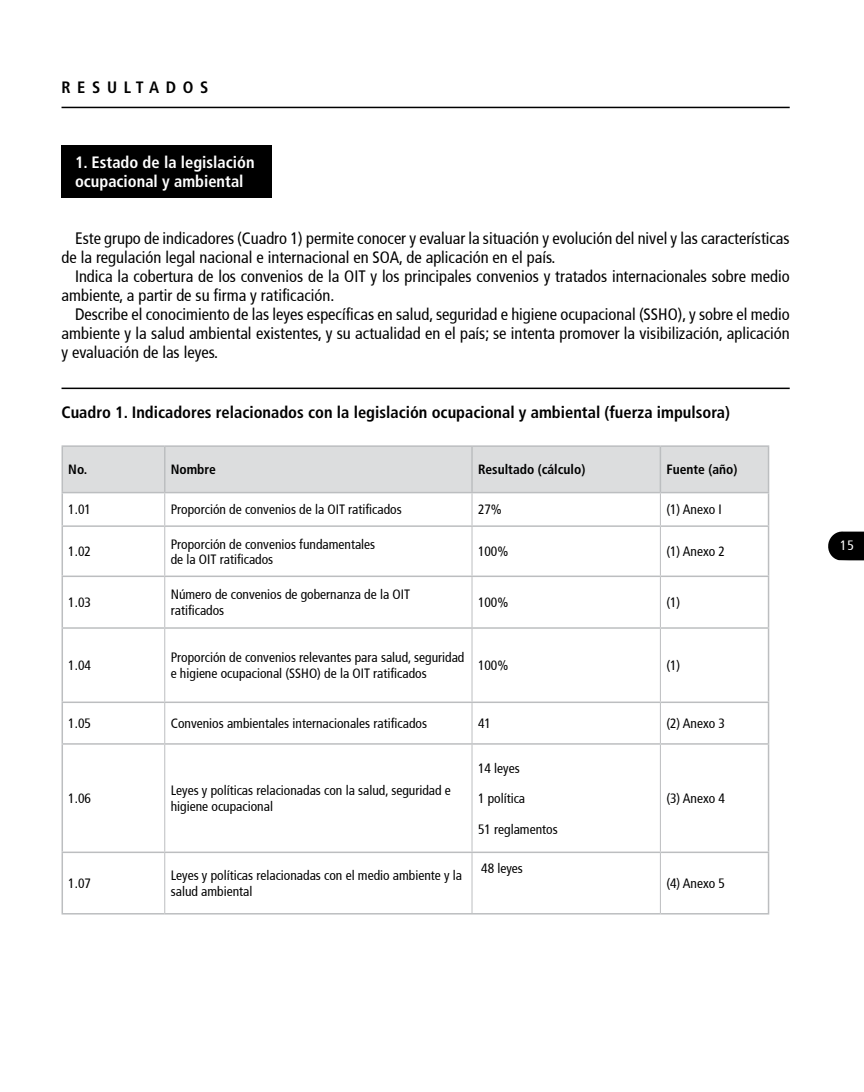
<style>
.page{position:relative;width:864px;height:1092px;background:#fff}
.page>*{position:absolute;margin:0;border:0;box-sizing:border-box;transform-origin:0 0}
.t1{font:condensed 16.5px/18.9px "Frutiger";color:#000}
.t2{font:700 condensed 16.5px "Frutiger LT Std";color:#000}
.t3{font:700 condensed 16.5px/19px "Frutiger LT Std";color:#fff}
.t4{font:700 condensed 16.5px "Frutiger LT Std";letter-spacing:.4em;color:#000}
.t5{font:condensed 13.5px/15.6px "Frutiger";color:#000}
.t6{font:700 condensed 13.5px "Frutiger LT Std";color:#000}
.t7{font:condensed 13.5px "Frutiger";color:#fff}
</style>
<div class="page">
<svg style="left:828px;top:531px;width:36px;height:29px"></svg>
<hr style="left:61px;top:107px;width:728px;height:1px;background:#000">
<hr style="left:61px;top:388px;width:728px;height:1px;background:#000">
<div style="left:62px;top:146px;width:210px;height:52px;background:#000"></div>
<div style="left:63px;top:447px;width:704px;height:45px;background:#dcddde"></div>
<hr style="left:164px;top:447px;width:1px;height:45px;background:#bcbec0">
<hr style="left:471px;top:447px;width:2px;height:45px;background:#bcbec0">
<hr style="left:659px;top:447px;width:2px;height:45px;background:#bcbec0">
<hr style="left:164px;top:493px;width:1px;height:32px;background:#bcbec0">
<hr style="left:471px;top:493px;width:1px;height:32px;background:#bcbec0">
<hr style="left:660px;top:493px;width:1px;height:32px;background:#bcbec0">
<hr style="left:164px;top:527px;width:1px;height:49px;background:#bcbec0">
<hr style="left:471px;top:527px;width:1px;height:49px;background:#bcbec0">
<hr style="left:660px;top:527px;width:1px;height:49px;background:#bcbec0">
<hr style="left:164px;top:577px;width:1px;height:50px;background:#bcbec0">
<hr style="left:471px;top:577px;width:1px;height:50px;background:#bcbec0">
<hr style="left:660px;top:577px;width:1px;height:50px;background:#bcbec0">
<hr style="left:164px;top:629px;width:1px;height:72px;background:#bcbec0">
<hr style="left:471px;top:629px;width:1px;height:72px;background:#bcbec0">
<hr style="left:660px;top:629px;width:1px;height:72px;background:#bcbec0">
<hr style="left:164px;top:703px;width:1px;height:40px;background:#bcbec0">
<hr style="left:471px;top:703px;width:1px;height:40px;background:#bcbec0">
<hr style="left:660px;top:703px;width:1px;height:40px;background:#bcbec0">
<hr style="left:164px;top:745px;width:1px;height:107px;background:#bcbec0">
<hr style="left:471px;top:745px;width:1px;height:107px;background:#bcbec0">
<hr style="left:660px;top:745px;width:1px;height:107px;background:#bcbec0">
<hr style="left:164px;top:853px;width:1px;height:60px;background:#bcbec0">
<hr style="left:471px;top:853px;width:1px;height:60px;background:#bcbec0">
<hr style="left:660px;top:853px;width:1px;height:60px;background:#bcbec0">
<hr style="left:61px;top:445px;width:104px;height:2px;background:#bcbec0">
<hr style="left:61px;top:447px;width:2px;height:45px;background:#bcbec0">
<hr style="left:165px;top:445px;width:307px;height:2px;background:#bcbec0">
<hr style="left:472px;top:445px;width:188px;height:2px;background:#bcbec0">
<hr style="left:660px;top:445px;width:109px;height:2px;background:#bcbec0">
<hr style="left:767px;top:447px;width:2px;height:45px;background:#bcbec0">
<hr style="left:61px;top:492px;width:104px;height:1px;background:#bcbec0">
<hr style="left:61px;top:493px;width:2px;height:32px;background:#bcbec0">
<hr style="left:165px;top:492px;width:307px;height:1px;background:#bcbec0">
<hr style="left:472px;top:492px;width:188px;height:1px;background:#bcbec0">
<hr style="left:660px;top:492px;width:109px;height:1px;background:#bcbec0">
<hr style="left:767px;top:493px;width:2px;height:32px;background:#bcbec0">
<hr style="left:61px;top:525px;width:104px;height:2px;background:#bcbec0">
<hr style="left:61px;top:527px;width:2px;height:49px;background:#bcbec0">
<hr style="left:165px;top:525px;width:307px;height:2px;background:#bcbec0">
<hr style="left:472px;top:525px;width:188px;height:2px;background:#bcbec0">
<hr style="left:660px;top:525px;width:109px;height:2px;background:#bcbec0">
<hr style="left:767px;top:527px;width:2px;height:49px;background:#bcbec0">
<hr style="left:61px;top:576px;width:104px;height:1px;background:#bcbec0">
<hr style="left:61px;top:577px;width:2px;height:50px;background:#bcbec0">
<hr style="left:165px;top:576px;width:307px;height:1px;background:#bcbec0">
<hr style="left:472px;top:576px;width:188px;height:1px;background:#bcbec0">
<hr style="left:660px;top:576px;width:109px;height:1px;background:#bcbec0">
<hr style="left:767px;top:577px;width:2px;height:50px;background:#bcbec0">
<hr style="left:61px;top:627px;width:104px;height:2px;background:#bcbec0">
<hr style="left:61px;top:629px;width:2px;height:72px;background:#bcbec0">
<hr style="left:165px;top:627px;width:307px;height:2px;background:#bcbec0">
<hr style="left:472px;top:627px;width:188px;height:2px;background:#bcbec0">
<hr style="left:660px;top:627px;width:109px;height:2px;background:#bcbec0">
<hr style="left:767px;top:629px;width:2px;height:72px;background:#bcbec0">
<hr style="left:61px;top:701px;width:104px;height:2px;background:#bcbec0">
<hr style="left:61px;top:703px;width:2px;height:40px;background:#bcbec0">
<hr style="left:165px;top:701px;width:307px;height:2px;background:#bcbec0">
<hr style="left:472px;top:701px;width:188px;height:2px;background:#bcbec0">
<hr style="left:660px;top:701px;width:109px;height:2px;background:#bcbec0">
<hr style="left:767px;top:703px;width:2px;height:40px;background:#bcbec0">
<hr style="left:61px;top:743px;width:104px;height:2px;background:#bcbec0">
<hr style="left:61px;top:745px;width:2px;height:107px;background:#bcbec0">
<hr style="left:165px;top:743px;width:307px;height:2px;background:#bcbec0">
<hr style="left:472px;top:743px;width:188px;height:2px;background:#bcbec0">
<hr style="left:660px;top:743px;width:109px;height:2px;background:#bcbec0">
<hr style="left:767px;top:745px;width:2px;height:107px;background:#bcbec0">
<hr style="left:61px;top:852px;width:104px;height:1px;background:#bcbec0">
<hr style="left:61px;top:853px;width:2px;height:60px;background:#bcbec0">
<hr style="left:165px;top:852px;width:307px;height:1px;background:#bcbec0">
<hr style="left:472px;top:852px;width:188px;height:1px;background:#bcbec0">
<hr style="left:660px;top:852px;width:109px;height:1px;background:#bcbec0">
<hr style="left:767px;top:853px;width:2px;height:60px;background:#bcbec0">
<hr style="left:61px;top:913px;width:104px;height:1px;background:#bcbec0">
<hr style="left:165px;top:913px;width:307px;height:1px;background:#bcbec0">
<hr style="left:472px;top:913px;width:188px;height:1px;background:#bcbec0">
<hr style="left:660px;top:913px;width:109px;height:1px;background:#bcbec0">
<p class="t4" style="left:61px;top:78px;width:148px">Re sultados</p>
<p class="t3" style="left:75px;top:153px;width:181px">1. Estado de la legislación ocupacional y ambiental</p>
<p class="t1" style="left:62px;top:229px;width:729px;text-indent:13px">Este grupo de indicadores (Cuadro 1) permite conocer y evaluar la situación y evolución del nivel y las características de la regulación legal nacional e internacional en SOA, de aplicación en el país.</p>
<p class="t1" style="left:62px;top:267px;width:729px;text-indent:13px">Indica la cobertura de los convenios de la OIT y los principales convenios y tratados internacionales sobre medio ambiente, a partir de su firma y ratificación.</p>
<p class="t1" style="left:62px;top:305px;width:729px;text-align:justify;text-indent:13px">Describe el conocimiento de las leyes específicas en salud, seguridad e higiene ocupacional (SSHO), y sobre el medio ambiente y la salud ambiental existentes, y su actualidad en el país; se intenta promover la visibilización, aplicación y evaluación de las leyes.</p>
<p class="t2" style="left:62px;top:402px;width:670px">Cuadro 1. Indicadores relacionados con la legislación ocupacional y ambiental (fuerza impulsora)</p>
<p class="t6" style="left:68px;top:462px;width:21px">No.</p>
<p class="t6" style="left:171px;top:462px;width:47px">Nombre</p>
<p class="t6" style="left:478px;top:462px;width:109px">Resultado (cálculo)</p>
<p class="t6" style="left:666px;top:462px;width:73px">Fuente (año)</p>
<p class="t5" style="left:68px;top:502px;width:24px">1.01</p>
<p class="t5" style="left:171px;top:502px;width:232px">Proporción de convenios de la OIT ratificados</p>
<p class="t5" style="left:478px;top:502px;width:25px">27%</p>
<p class="t5" style="left:666px;top:502px;width:57px">(1) Anexo I</p>
<p class="t5" style="left:68px;top:544px;width:24px">1.02</p>
<p class="t5" style="left:171px;top:536px;width:206px">Proporción de convenios fundamentales de la OIT ratificados</p>
<p class="t5" style="left:478px;top:544px;width:32px">100%</p>
<p class="t5" style="left:666px;top:544px;width:60px">(1) Anexo 2</p>
<p class="t5" style="left:68px;top:595px;width:24px">1.03</p>
<p class="t5" style="left:171px;top:587px;width:241px">Número de convenios de gobernanza de la OIT ratificados</p>
<p class="t5" style="left:478px;top:595px;width:32px">100%</p>
<p class="t5" style="left:666px;top:595px;width:15px">(1)</p>
<p class="t5" style="left:68px;top:658px;width:24px">1.04</p>
<p class="t5" style="left:171px;top:650px;width:295px">Proporción de convenios relevantes para salud, seguridad e higiene ocupacional (SSHO) de la OIT ratificados</p>
<p class="t5" style="left:478px;top:658px;width:32px">100%</p>
<p class="t5" style="left:666px;top:658px;width:15px">(1)</p>
<p class="t5" style="left:68px;top:716px;width:24px">1.05</p>
<p class="t5" style="left:171px;top:716px;width:258px">Convenios ambientales internacionales ratificados</p>
<p class="t5" style="left:478px;top:716px;width:14px">41</p>
<p class="t5" style="left:666px;top:716px;width:60px">(2) Anexo 3</p>
<p class="t5" style="left:68px;top:791px;width:24px">1.06</p>
<p class="t5" style="left:171px;top:783px;width:282px">Leyes y políticas relacionadas con la salud, seguridad e higiene ocupacional</p>
<p class="t5" style="left:68px;top:876px;width:24px">1.07</p>
<p class="t5" style="left:171px;top:868px;width:293px">Leyes y políticas relacionadas con el medio ambiente y la salud ambiental</p>
<p class="t5" style="left:478px;top:760px;width:43px">14 leyes</p>
<p class="t5" style="left:478px;top:791px;width:49px">1 política</p>
<p class="t5" style="left:478px;top:821px;width:81px">51 reglamentos</p>
<p class="t5" style="left:481px;top:860px;width:43px">48 leyes</p>
<p class="t5" style="left:666px;top:791px;width:60px">(3) Anexo 4</p>
<p class="t5" style="left:666px;top:876px;width:60px">(4) Anexo 5</p>
<p class="t7" style="left:840px;top:538px;width:15px">15</p>
</div>
